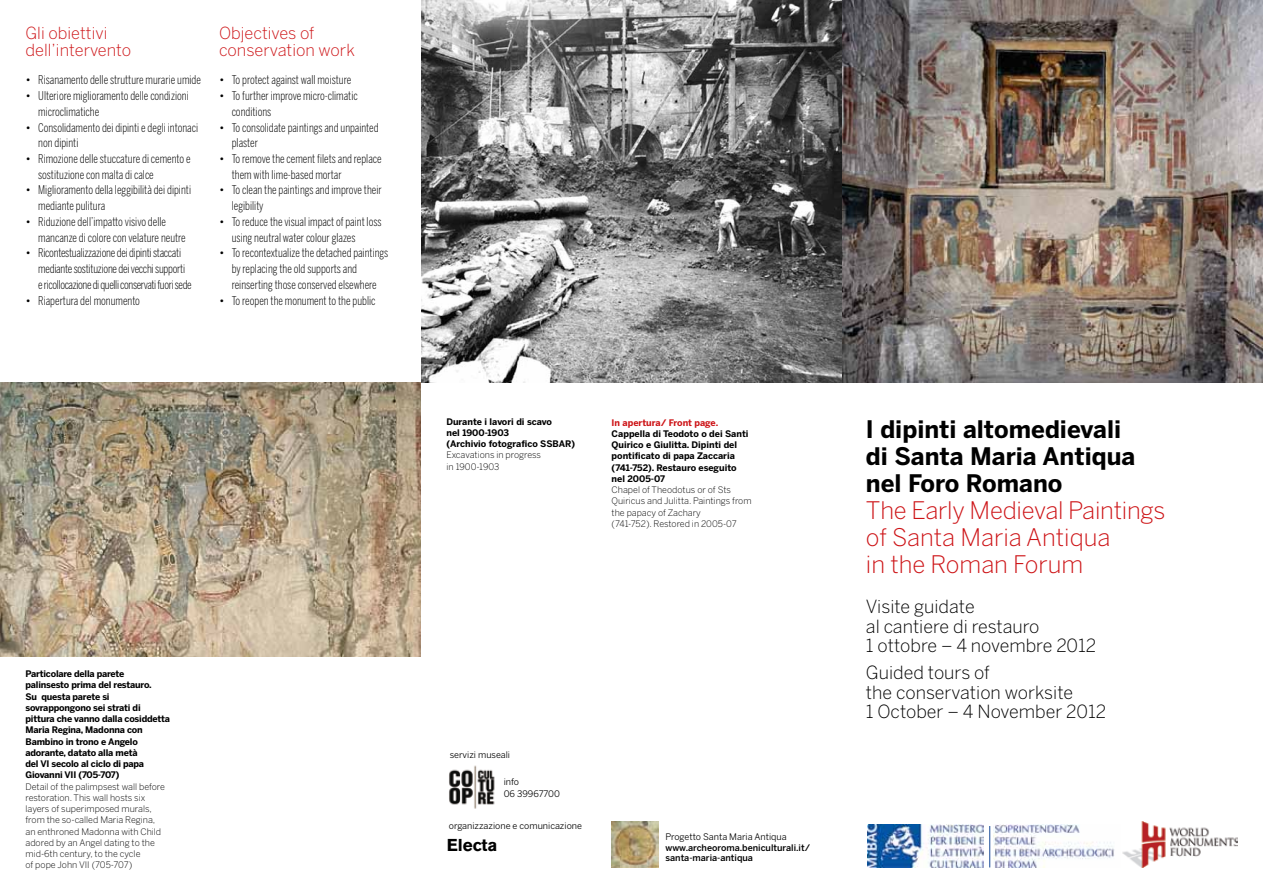
<style>
.page{position:relative;width:1263px;height:893px;background:#fff}
.page>*{position:absolute;margin:0;border:0;box-sizing:border-box;transform-origin:0 0}
.t1{font:300 24px/27px "Benton Sans";letter-spacing:-.01em;color:#cd1316}
.t2{font:700 24px/27px "Benton Sans";color:#000}
.t3{font:300 18px/19.5px "Benton Sans";color:#000}
.t4{font:700 17.1px "Akzidenz Grotesk BE";color:#000}
.t5{font:300 16.5px/17.2px "Benton Sans";color:#cd1316}
.t6{font:300 12px/15.8px "Benton Sans Comp";color:#000}
.t7{font:300 12px/15.8px "Benton Sans Comp";letter-spacing:-.02em;color:#000}
.t8{font:300 9px/11.2px "Benton Sans";color:#000}
.t9{font:700 9px/11.2px "Benton Sans";letter-spacing:-.02em;color:#000}
.t10{font:700 9px/11.2px "Benton Sans";color:#000}
.t11{font:9px/11.2px "Benton Sans";color:#000}
.t12{font:500 9px/10.5px "Benton Sans";color:#000}
.t13{font:700 9px "Benton Sans";color:#cd1316}
</style>
<div class="page">
<img style="left:421px;top:0;width:842px;height:383px">
<img style="left:1123px;top:822px;width:114px;height:46px">
<img style="left:867px;top:824px;width:116px;height:43px">
<img style="left:993px;top:824px;width:122px;height:43px">
<img style="left:0;top:382px;width:421px;height:275px">
<img style="left:449px;top:765px;width:46px;height:44px">
<img style="left:612px;top:821px;width:46px;height:46px">
<hr style="left:989px;top:826px;width:1px;height:41px;background:#144796">
<h3 class="t5" style="left:26px;top:24px;width:107px">Gli obiettivi dell’intervento</h3>
<p class="t6" style="left:26px;top:72px;width:177px">• Risanamento delle strutture murarie umide</p>
<p class="t6" style="left:38px;top:88px;width:152px;text-indent:-13px">• Ulteriore miglioramento delle condizioni microclimatiche</p>
<p class="t6" style="left:38px;top:119px;width:161px;text-indent:-13px">• Consolidamento dei dipinti e degli intonaci non dipinti</p>
<p class="t6" style="left:38px;top:151px;width:154px;text-indent:-13px">• Rimozione delle stuccature di cemento e sostituzione con malta di calce</p>
<p class="t6" style="left:38px;top:182px;width:154px;text-indent:-13px">• Miglioramento della leggibilità dei dipinti mediante pulitura</p>
<p class="t6" style="left:38px;top:214px;width:149px;text-indent:-13px">• Riduzione dell’impatto visivo delle mancanze di colore con velature neutre</p>
<p class="t7" style="left:38px;top:245px;width:155px;text-indent:-13px">• Ricontestualizzazione dei dipinti staccati mediante sostituzione dei vecchi supporti e ricollocazione di quelli conservati fuori sede</p>
<p class="t6" style="left:26px;top:292px;width:116px">• Riapertura del monumento</p>
<h3 class="t5" style="left:219px;top:24px;width:137px">Objectives of conservation work</h3>
<p class="t6" style="left:219px;top:72px;width:134px">• To protect against wall moisture</p>
<p class="t6" style="left:232px;top:88px;width:128px;text-indent:-13px">• To further improve micro-climatic conditions</p>
<p class="t6" style="left:232px;top:119px;width:148px;text-indent:-13px">• To consolidate paintings and unpainted plaster</p>
<p class="t6" style="left:232px;top:151px;width:151px;text-indent:-13px">• To remove the cement filets and replace them with lime-based mortar</p>
<p class="t6" style="left:232px;top:182px;width:151px;text-indent:-13px">• To clean the paintings and improve their legibility</p>
<p class="t6" style="left:232px;top:214px;width:151px;text-indent:-13px">• To reduce the visual impact of paint loss using neutral water colour glazes</p>
<p class="t6" style="left:232px;top:245px;width:158px;text-indent:-13px">• To recontextualize the detached paintings by replacing the old supports and reinserting those conserved elsewhere</p>
<p class="t6" style="left:219px;top:292px;width:158px">• To reopen the monument to the public</p>
<p class="t9" style="left:26px;top:668px;width:146px">Particolare della parete palinsesto prima del restauro.<br>Su questa parete si sovrappongono sei strati di pittura che vanno dalla cosiddetta<br>Maria Regina, Madonna con<br>Bambino in trono e Angelo adorante, datato alla metà<br>del VI secolo al ciclo di papa<br>Giovanni VII (705-707)</p>
<p class="t8" style="left:26px;top:781px;width:141px">Detail of the palimpsest wall before restoration. This wall hosts six layers of superimposed murals, from the so-called Maria Regina, an enthroned Madonna with Child adored by an Angel dating to the mid-6th century, to the cycle<br>of pope John VII (705-707)</p>
<p class="t10" style="left:446px;top:415px;width:130px">Durante i lavori di scavo<br>nel 1900-1903<br>(Archivio fotografico SSBAR)</p>
<p class="t8" style="left:446px;top:449px;width:96px">Excavations in progress in 1900-1903</p>
<p class="t13" style="left:612px;top:417px;width:108px">In apertura/ Front page.</p>
<p class="t10" style="left:612px;top:428px;width:138px">Cappella di Teodoto o dei Santi<br>Quirico e Giulitta. Dipinti del pontificato di papa Zaccaria (741-752). Restauro eseguito nel 2005-07</p>
<p class="t8" style="left:612px;top:484px;width:141px">Chapel of Theodotus or of Sts<br>Quiricus and Julitta. Paintings from the papacy of Zachary<br>(741-752). Restored in 2005-07</p>
<p class="t11" style="left:450px;top:749px;width:62px">servizi museali</p>
<p class="t11" style="left:504px;top:776px;width:58px">info<br>06 39967700</p>
<p class="t11" style="left:449px;top:820px;width:135px">organizzazione e comunicazione</p>
<h3 class="t4" style="left:447px;top:835px;width:52px">Electa</h3>
<p class="t11" style="left:665px;top:831px;width:123px">Progetto Santa Maria Antiqua</p>
<p class="t12" style="left:665px;top:842px;width:146px">www.archeoroma.beniculturali.it/ santa-maria-antiqua</p>
<h1 class="t2" style="left:866px;top:415px;width:271px">I dipinti altomedievali di Santa Maria Antiqua nel Foro Romano</h1>
<h1 class="t1" style="left:866px;top:496px;width:301px">The Early Medieval Paintings of Santa Maria Antiqua<br>in the Roman Forum</h1>
<h2 class="t3" style="left:866px;top:597px;width:232px">Visite guidate<br>al cantiere di restauro<br>1 ottobre – 4 novembre 2012</h2>
<h2 class="t3" style="left:866px;top:663px;width:242px">Guided tours of<br>the conservation worksite<br>1 October – 4 November 2012</h2>
</div>
